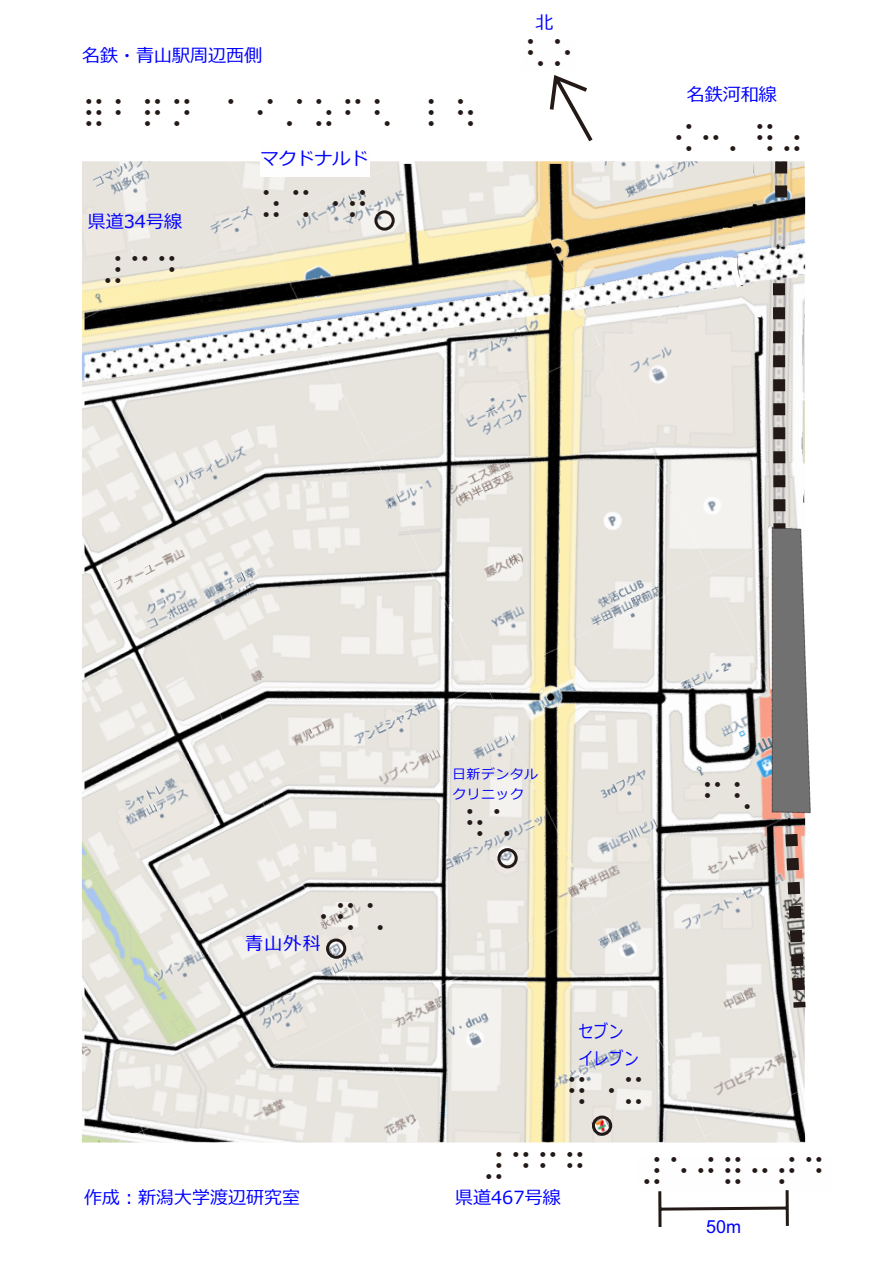
<style>
.page{position:relative;width:893px;height:1263px;background:#fff}
.page>*{position:absolute;margin:0;border:0;box-sizing:border-box;transform-origin:0 0}
.t1{font:27px "ikarashi braille";color:#231916}
.t2{font:27px "ikarashi braille";letter-spacing:.085em;color:#231916}
.t3{font:18px "Meiryo";color:#00f}
.t4{font:18px/27px "Meiryo";color:#00f;scale:.79 1}
.t5{font:18px "Arial";color:#00f}
.t6{font:13.5px/20.2px "Meiryo";letter-spacing:.07em;color:#00f}
</style>
<div class="page">
<img style="left:710px;top:462px;width:57px;height:110px">
<img style="left:594px;top:572px;width:173px;height:235px">
<img style="left:594px;top:807px;width:211px;height:281px">
<img style="left:705px;top:1088px;width:100px;height:54px">
<img style="left:484px;top:462px;width:226px;height:221px">
<img style="left:367px;top:683px;width:227px;height:227px">
<img style="left:367px;top:910px;width:338px;height:232px">
<img style="left:257px;top:462px;width:227px;height:331px">
<img style="left:693px;top:1136px;width:15px;height:6px">
<img style="left:82px;top:317px;width:291px;height:250px">
<img style="left:82px;top:161px;width:178px;height:156px">
<img style="left:82px;top:567px;width:175px;height:226px">
<img style="left:82px;top:793px;width:285px;height:227px">
<img style="left:82px;top:435px;width:64px;height:163px">
<img style="left:140px;top:1020px;width:287px;height:122px">
<img style="left:82px;top:1011px;width:58px;height:131px">
<img style="left:117px;top:1131px;width:29px;height:11px">
<svg style="left:549px;top:75px;width:44px;height:67px"></svg>
<div style="left:497px;top:848px;width:21px;height:20px;border:3px solid #231916;border-radius:50%"></div>
<div style="left:326px;top:938px;width:20px;height:21px;border:3px solid #231916;border-radius:50%"></div>
<div style="left:592px;top:1115px;width:20px;height:21px;border:3px solid #231916;border-radius:50%"></div>
<img style="left:84px;top:164px;width:721px;height:298px">
<svg style="left:767px;top:271px;width:44px;height:542px"></svg>
<svg style="left:779px;top:822px;width:27px;height:198px;background:#a1958f"></svg>
<svg style="left:775px;top:161px;width:12px;height:38px"></svg>
<svg style="left:658px;top:1190px;width:131px;height:37px"></svg>
<svg style="left:728px;top:251px;width:20px;height:43px"></svg>
<p class="t3" style="left:82px;top:47px;width:182px">名鉄・⻘⼭駅周辺⻄側</p>
<h1 class="t2" style="left:81px;top:101px;width:400px">めいてつ　あおやまえき　にし</h1>
<p class="t3" style="left:88px;top:212px;width:96px">県道34号線</p>
<h1 class="t1" style="left:99px;top:257px;width:82px">数34</h1>
<p class="t3" style="left:260px;top:149px;width:109px">マクドナルド</p>
<h1 class="t1" style="left:258px;top:192px;width:115px">まくど</h1>
<p class="t3" style="left:536px;top:13px;width:19px">北</p>
<h1 class="t1" style="left:522px;top:41px;width:55px">きた</h1>
<p class="t3" style="left:687px;top:85px;width:91px">名鉄河和線</p>
<h1 class="t1" style="left:671px;top:126px;width:136px">こーわせん</h1>
<h1 class="t1" style="left:305px;top:905px;width:85px">げか</h1>
<p class="t3" style="left:245px;top:934px;width:77px">⻘⼭外科</p>
<p class="t6" style="left:452px;top:763px;width:87px">⽇新デンタルクリニック</p>
<h1 class="t1" style="left:434px;top:811px;width:82px">ゃしか</h1>
<p class="t4" style="left:579px;top:1017px;width:77px">セブンイレブン</p>
<h1 class="t1" style="left:563px;top:1079px;width:85px">セブ</h1>
<h1 class="t1" style="left:699px;top:784px;width:58px">えき</h1>
<h1 class="t1" style="left:480px;top:1153px;width:109px">数467</h1>
<p class="t3" style="left:84px;top:1188px;width:218px">作成：新潟⼤学渡辺研究室</p>
<p class="t3" style="left:455px;top:1189px;width:107px">県道467号線</p>
<h1 class="t1" style="left:638px;top:1159px;width:190px">数50めーとる</h1>
<p class="t5" style="left:706px;top:1219px;width:37px">50m</p>
</div>
